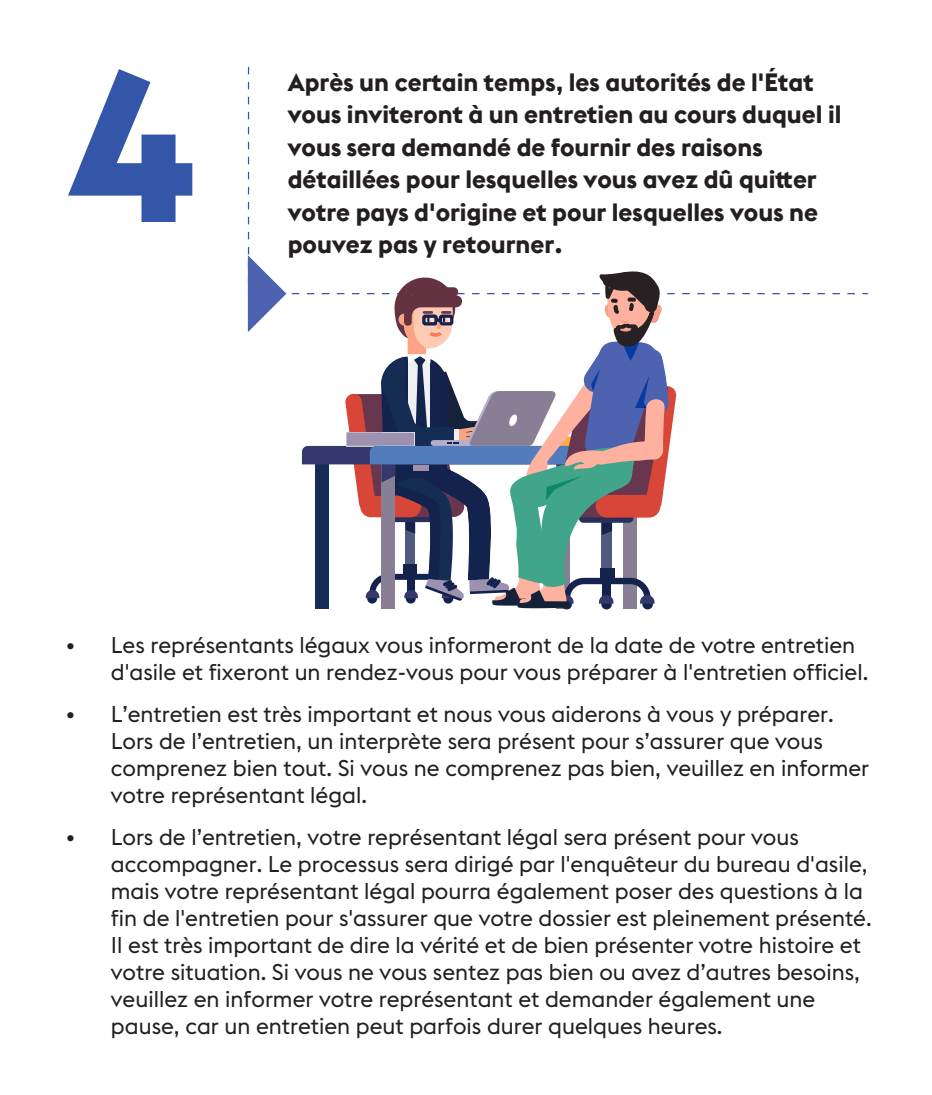
<style>
.page{position:relative;width:932px;height:1095px;background:#fff}
.page>*{position:absolute;margin:0;border:0;box-sizing:border-box;transform-origin:0 0}
.t1{font:800 200px "Albula";color:#3456a8}
.t2{font:700 25px/32.5px "Euclid Flex";color:#241f1f}
.t3{font:22.5px/27px "Euclid Flex";color:#241f1f}
</style>
<div class="page">
<svg style="left:247px;top:66px;width:621px;height:229px"></svg>
<div style="left:561px;top:599px;width:10px;height:10px;background:#14234d;border-radius:50%"></div>
<svg style="left:302px;top:268px;width:374px;height:340px"></svg>
<svg style="left:248px;top:255px;width:38px;height:77px"></svg>
<h1 class="t1" style="left:68px;top:-30px;width:132px">4</h1>
<p class="t2" style="left:287px;top:65px;width:555px">Après un certain temps, les autorités de l'État vous inviteront à un entretien au cours duquel il vous sera demandé de fournir des raisons détaillées pour lesquelles vous avez dû quitter votre pays d'origine et pour lesquelles vous ne pouvez pas y retourner.</p>
<p class="t3" style="left:111px;top:631px;width:758px;text-indent:-45px">• Les représentants légaux vous informeront de la date de votre entretien d'asile et fixeront un rendez-vous pour vous préparer à l'entretien officiel.</p>
<p class="t3" style="left:111px;top:700px;width:759px;text-indent:-45px">• L’entretien est très important et nous vous aiderons à vous y préparer.<br>Lors de l’entretien, un interprète sera présent pour s’assurer que vous comprenez bien tout. Si vous ne comprenez pas bien, veuillez en informer votre représentant légal.</p>
<p class="t3" style="left:111px;top:823px;width:762px;text-indent:-45px">• Lors de l’entretien, votre représentant légal sera présent pour vous accompagner. Le processus sera dirigé par l'enquêteur du bureau d'asile, mais votre représentant légal pourra également poser des questions à la fin de l'entretien pour s'assurer que votre dossier est pleinement présenté.<br>Il est très important de dire la vérité et de bien présenter votre histoire et votre situation. Si vous ne vous sentez pas bien ou avez d’autres besoins, veuillez en informer votre représentant et demander également une pause, car un entretien peut parfois durer quelques heures.</p>
</div>
